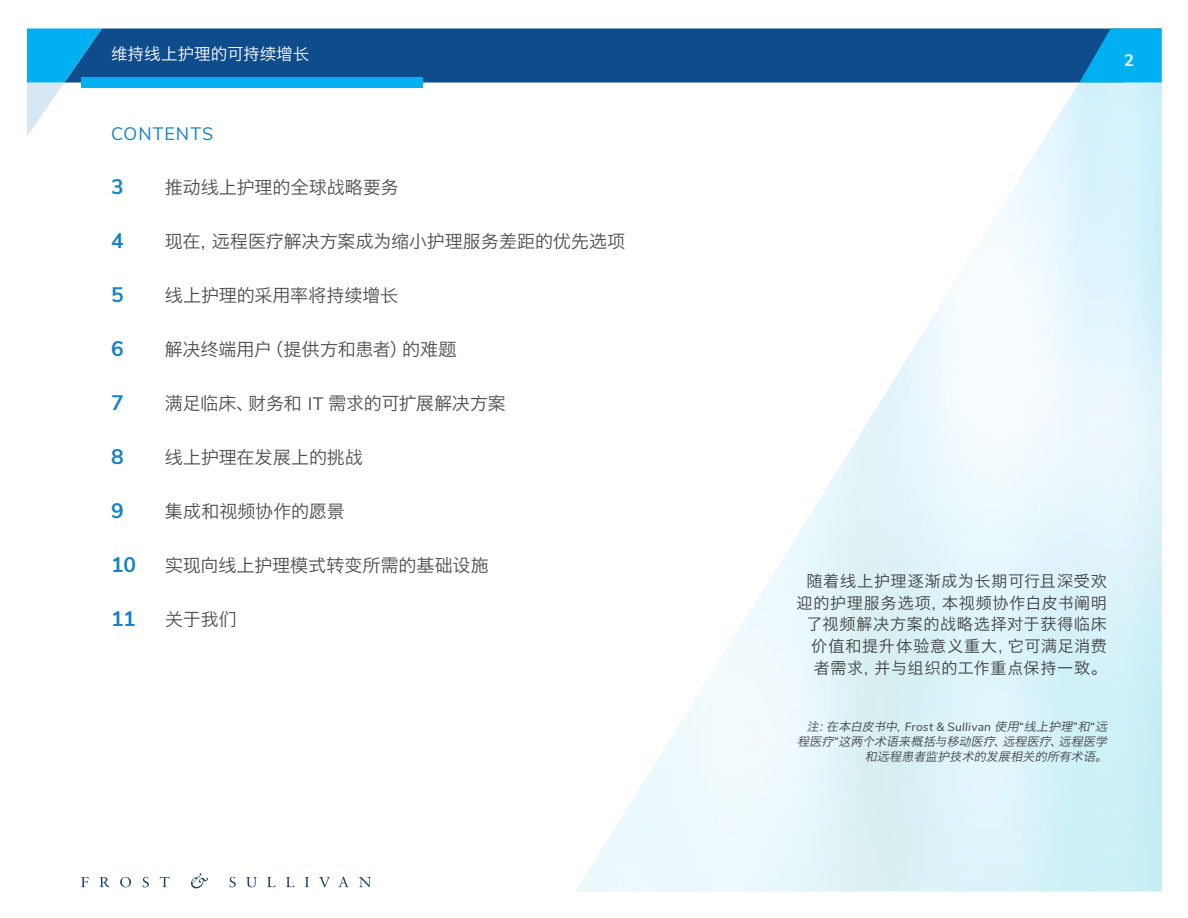
<style>
.page{position:relative;width:1188px;height:918px;background:#fff}
.page>*{position:absolute;margin:0;border:0;box-sizing:border-box;transform-origin:0 0}
.t1{font:700 21px "Nunito Sans";color:#1582c5}
.t2{font:18px "Hiragino Sans GB W3";letter-spacing:-.005em;color:#4d4d4f}
.t3{font:18px "Nunito Sans";letter-spacing:.06em;color:#1582c5}
.t4{font:16.5px "Hiragino Sans GB W3";letter-spacing:.01em;color:#fff}
.t5{font:700 16.5px "Nunito Sans";color:#fff}
.t6{font:16.05px/21.8px "Hiragino Sans GB W3";letter-spacing:.045em;color:#414142;text-align:right}
.t7{font:italic 12px/15px "Hiragino Sans GB W3";color:#414142;text-align:right}
.s1{font-family:"Nunito Sans"}
</style>
<div class="page">
<div style="left:102px;top:28px;width:1060px;height:54px;background:#0e4c8b"></div>
<svg style="left:1079px;top:29px;width:83px;height:54px"></svg>
<svg style="left:27px;top:28px;width:75px;height:108px"></svg>
<div style="left:81px;top:77px;width:341px;height:11px;background:#00b0f0"></div>
<svg style="left:81px;top:877px;width:8px;height:10px"></svg>
<svg style="left:100px;top:877px;width:10px;height:10px"></svg>
<svg style="left:120px;top:877px;width:11px;height:10px"></svg>
<svg style="left:143px;top:877px;width:6px;height:10px"></svg>
<svg style="left:160px;top:877px;width:9px;height:10px"></svg>
<svg style="left:229px;top:877px;width:7px;height:10px"></svg>
<svg style="left:246px;top:877px;width:11px;height:10px"></svg>
<svg style="left:267px;top:877px;width:9px;height:10px"></svg>
<svg style="left:286px;top:877px;width:9px;height:10px"></svg>
<svg style="left:305px;top:877px;width:4px;height:10px"></svg>
<svg style="left:319px;top:877px;width:11px;height:10px"></svg>
<svg style="left:338px;top:877px;width:11px;height:10px"></svg>
<svg style="left:359px;top:877px;width:12px;height:10px"></svg>
<svg style="left:191px;top:873px;width:17px;height:15px"></svg>
<p class="t4" style="left:111px;top:44px;width:200px">维持线上护理的可持续增长</p>
<p class="t5" style="left:1124px;top:48px;width:11px">2</p>
<p class="t3" style="left:111px;top:120px;width:104px">CONTENTS</p>
<p class="t1" style="left:111px;top:171px;width:14px">3</p>
<p class="t2" style="left:165px;top:176px;width:235px">推动线上护理的全球战略要务</p>
<p class="t1" style="left:111px;top:225px;width:14px">4</p>
<p class="t2" style="left:165px;top:230px;width:462px">现在，远程医疗解决方案成为缩小护理服务差距的优先选项</p>
<p class="t1" style="left:111px;top:279px;width:14px">5</p>
<p class="t2" style="left:165px;top:284px;width:235px">线上护理的采用率将持续增长</p>
<p class="t1" style="left:111px;top:333px;width:14px">6</p>
<p class="t2" style="left:165px;top:338px;width:293px">解决终端用户（提供方和患者）的难题</p>
<p class="t1" style="left:111px;top:387px;width:14px">7</p>
<p class="t2" style="left:165px;top:392px;width:342px">满足临床、财务和 <span class="s1">IT</span> 需求的可扩展解决方案</p>
<p class="t1" style="left:111px;top:441px;width:14px">8</p>
<p class="t2" style="left:165px;top:446px;width:199px">线上护理在发展上的挑战</p>
<p class="t1" style="left:111px;top:495px;width:14px">9</p>
<p class="t2" style="left:165px;top:500px;width:181px">集成和视频协作的愿景</p>
<p class="t1" style="left:111px;top:549px;width:26px">10</p>
<p class="t2" style="left:165px;top:554px;width:325px">实现向线上护理模式转变所需的基础设施</p>
<p class="t1" style="left:111px;top:603px;width:26px">11</p>
<p class="t2" style="left:165px;top:608px;width:73px">关于我们</p>
<p class="t6" style="left:797px;top:570px;width:312px">随着线上护理逐渐成为长期可行且深受欢迎的护理服务选项，本视频协作白皮书阐明了视频解决方案的战略选择对于获得临床价值和提升体验意义重大，它可满足消费者需求，并与组织的工作重点保持一致。</p>
<p class="t7" style="left:797px;top:719px;width:314px">注：在本白皮书中，<span class="s1">Fros t &amp; S u l l iva n</span> 使用<span class="s1">“</span> 线上护理<span class="s1">”</span> 和<span class="s1">“</span>远程医疗<span class="s1">”</span> 这两个术语来概括与移动医疗、远程医疗、远程医学和远程患者监护技术的发展相关的所有术语。</p>
</div>
